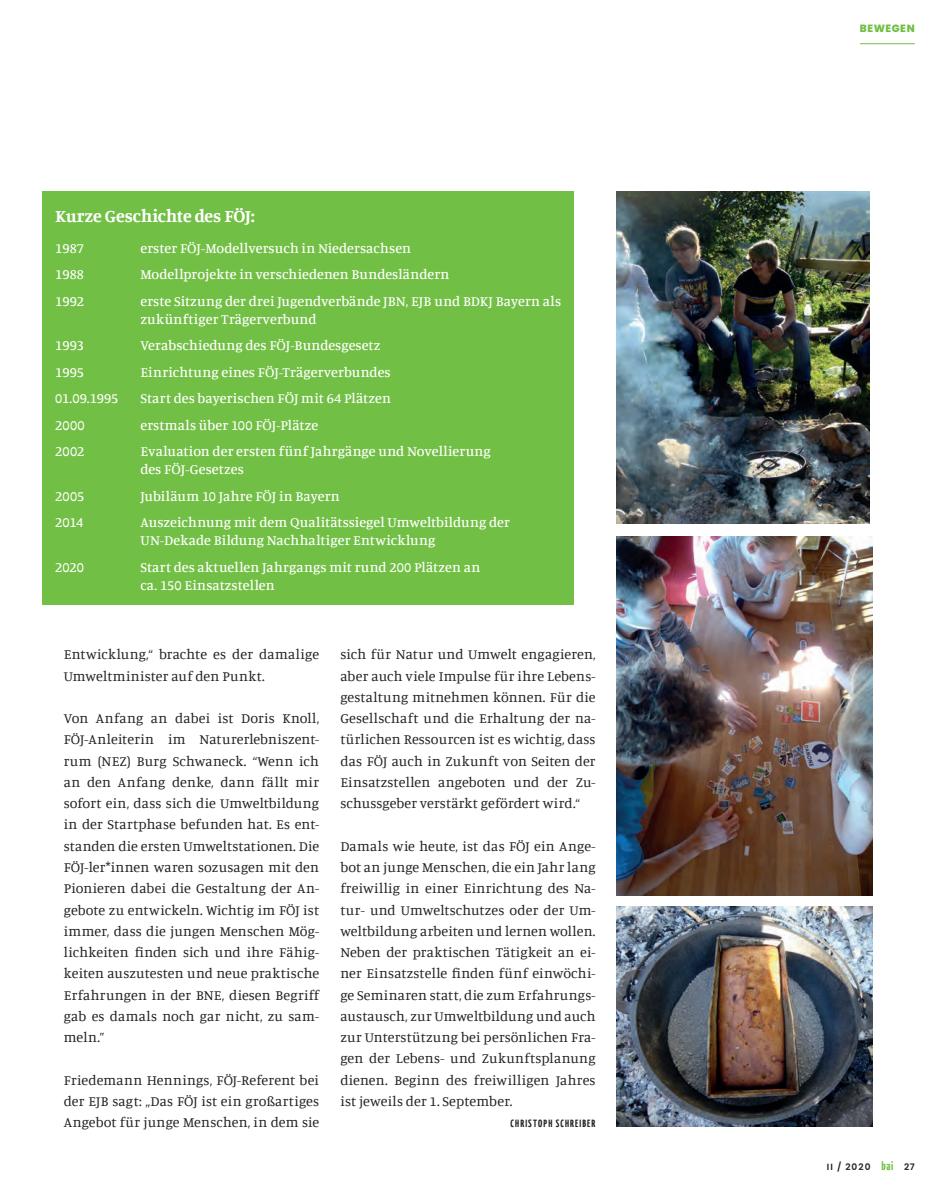
<style>
.page{position:relative;width:936px;height:1191px;background:#fff}
.page>*{position:absolute;margin:0;border:0;box-sizing:border-box;transform-origin:0 0}
.t1{font:700 18px "Manuale";letter-spacing:-.005em;color:#fff}
.t2{font:14.25px/21.3px "Manuale";letter-spacing:.01em;color:#231f20;text-align:justify}
.t3{font:500 14.25px/18px "Manuale";letter-spacing:.005em;color:#fff}
.t4{font:700 10.5px "BDKJ";letter-spacing:.1em;color:#231f20}
.t5{font:800 10.5px "Poppins";letter-spacing:.055em;color:#71bf44}
.t6{font:600 9px "Poppins";letter-spacing:.125em;color:#231f20}
.s1{font-family:"BDKJ";font-weight:700;font-size:12px;color:#71bf44}
</style>
<div class="page">
<hr style="left:860px;top:43px;width:54px;height:1px;background:#71bf44">
<div style="left:43px;top:191px;width:531px;height:414px;background:#71bf44"></div>
<img style="left:617px;top:191px;width:252px;height:333px">
<img style="left:617px;top:906px;width:255px;height:220px">
<img style="left:617px;top:536px;width:255px;height:359px">
<p class="t1" style="left:55px;top:204px;width:201px">Kurze Geschichte des FÖJ:</p>
<p class="t3" style="left:55px;top:238px;width:30px">1987</p>
<p class="t3" style="left:140px;top:238px;width:272px">erster FÖJ-Modellversuch in Niedersachsen</p>
<p class="t3" style="left:55px;top:265px;width:30px">1988</p>
<p class="t3" style="left:140px;top:265px;width:310px">Modellprojekte in verschiedenen Bundesländern</p>
<p class="t3" style="left:55px;top:291px;width:30px">1992</p>
<p class="t3" style="left:140px;top:291px;width:422px">erste Sitzung der drei Jugendverbände JBN, EJB und BDKJ Bayern als zukünftiger Trägerverbund</p>
<p class="t3" style="left:55px;top:336px;width:30px">1993</p>
<p class="t3" style="left:140px;top:336px;width:241px">Verabschiedung des FÖJ-Bundesgesetz</p>
<p class="t3" style="left:55px;top:362px;width:30px">1995</p>
<p class="t3" style="left:140px;top:362px;width:252px">Einrichtung eines FÖJ-Trägerverbundes</p>
<p class="t3" style="left:55px;top:389px;width:65px">01.09.1995</p>
<p class="t3" style="left:140px;top:389px;width:252px">Start des bayerischen FÖJ mit 64 Plätzen</p>
<p class="t3" style="left:55px;top:415px;width:31px">2000</p>
<p class="t3" style="left:140px;top:415px;width:179px">erstmals über 100 FÖJ-Plätze</p>
<p class="t3" style="left:55px;top:442px;width:30px">2002</p>
<p class="t3" style="left:140px;top:442px;width:352px">Evaluation der ersten fünf Jahrgänge und Novellierung des FÖJ-Gesetzes</p>
<p class="t3" style="left:55px;top:486px;width:30px">2005</p>
<p class="t3" style="left:140px;top:486px;width:201px">Jubiläum 10 Jahre FÖJ in Bayern</p>
<p class="t3" style="left:55px;top:513px;width:30px">2014</p>
<p class="t3" style="left:140px;top:513px;width:371px">Auszeichnung mit dem Qualitätssiegel Umweltbildung der<br>UN-Dekade Bildung Nachhaltiger Entwicklung</p>
<p class="t3" style="left:55px;top:557px;width:30px">2020</p>
<p class="t3" style="left:140px;top:557px;width:341px">Start des aktuellen Jahrgangs mit rund 200 Plätzen an ca. 150 Einsatzstellen</p>
<p class="t2" style="left:64px;top:643px;width:257px">Entwicklung,“ brachte es der damalige<br>Umweltminister auf den Punkt.</p>
<p class="t2" style="left:64px;top:707px;width:257px">Von Anfang an dabei ist Doris Knoll, FÖJ-Anleiterin im Naturerlebniszent&shy;rum (NEZ) Burg Schwaneck. “Wenn ich an den Anfang denke, dann fällt mir sofort ein, dass sich die Umweltbildung in der Startphase befunden hat. Es ent&shy;standen die ersten Umweltstationen. Die FÖJ-ler*innen waren sozusagen mit den Pionieren dabei die Gestaltung der An&shy;gebote zu entwickeln. Wichtig im FÖJ ist immer, dass die jungen Menschen Mög&shy;lichkeiten finden sich und ihre Fähig&shy;keiten auszutesten und neue praktische Erfahrungen in der BNE, diesen Begriff gab es damals noch gar nicht, zu sam&shy;meln.”</p>
<p class="t2" style="left:64px;top:1068px;width:257px">Friedemann Hennings, FÖJ-Referent bei der EJB sagt: „Das FÖJ ist ein großartiges Angebot für junge Menschen, in dem sie</p>
<p class="t2" style="left:340px;top:643px;width:257px">sich für Natur und Umwelt engagieren, aber auch viele Impulse für ihre Lebens&shy;gestaltung mitnehmen können. Für die Gesellschaft und die Erhaltung der na&shy;türlichen Ressourcen ist es wichtig, dass das FÖJ auch in Zukunft von Seiten der Einsatzstellen angeboten und der Zu&shy;schussgeber verstärkt gefördert wird.“</p>
<p class="t2" style="left:340px;top:834px;width:257px">Damals wie heute, ist das FÖJ ein Ange&shy;bot an junge Menschen, die ein Jahr lang freiwillig in einer Einrichtung des Na&shy;tur- und Umweltschutzes oder der Um&shy;weltbildung arbeiten und lernen wollen.<br>Neben der praktischen Tätigkeit an ei&shy;ner Einsatzstelle finden fünf einwöchi&shy;ge Seminaren statt, die zum Erfahrungs&shy;austausch, zur Umweltbildung und auch zur Unterstützung bei persönlichen Fra&shy;gen der Lebens- und Zukunftsplanung dienen. Beginn des freiwilligen Jahres ist jeweils der 1. September.</p>
<p class="t4" style="left:510px;top:1116px;width:86px">CHRISTOPH SCHREIBER</p>
<p class="t5" style="left:859px;top:23px;width:56px">BEWEGEN</p>
<p class="t6" style="left:826px;top:1161px;width:89px">II / 2020 <span class="s1">bai</span> 27</p>
</div>
